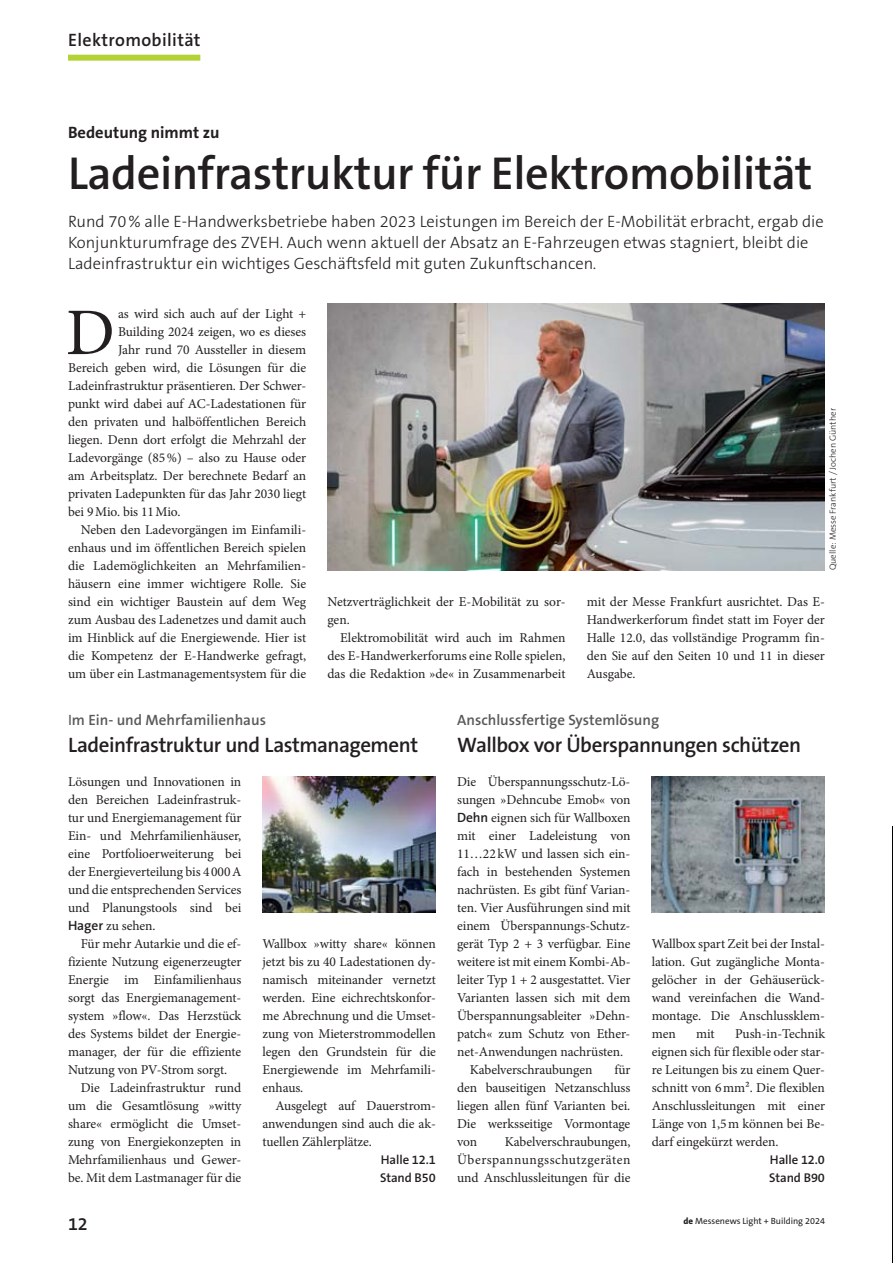
<style>
.page{position:relative;width:893px;height:1263px;background:#fff}
.page>*{position:absolute;margin:0;border:0;box-sizing:border-box;transform-origin:0 0}
.t1{font:66.6px "Minion Pro";color:#231f20}
.t2{font:600 46.5px "The Sans Os F";letter-spacing:-.01em;color:#231f20}
.t3{font:600 21px "The Sans Os F";letter-spacing:-.03em;color:#231f20}
.t4{font:600 18px "The Sans Os F";letter-spacing:.02em;color:#231f20}
.t5{font:300 16.5px/21px "The Sans Os F";color:#231f20}
.t6{font:700 16.5px "The Sans Os F";color:#231f20}
.t7{font:600 15px "The Sans Os F";color:#58595b}
.t8{font:13.5px/18px "Minion Pro";letter-spacing:-.005em;color:#231f20;text-align:justify}
.t9{font:600 12.75px/18px "The Sans Os F";letter-spacing:-.005em;color:#231f20}
.t10{font:300 9px "The Sans Os F";color:#231f20}
.t11{font:9px "The Sans Os F";color:#231f20}
.s1{font-weight:400}
.s2{font-family:"The Sans Os F";font-weight:600}
.s3{font-weight:800}
</style>
<div class="page">
<img style="left:327px;top:303px;width:498px;height:267px">
<img style="left:263px;top:777px;width:173px;height:135px">
<img style="left:652px;top:777px;width:173px;height:135px">
<img style="left:892px;top:842px;width:1px;height:311px">
<img style="left:892px;top:1153px;width:1px;height:103px">
<div style="left:68px;top:55px;width:132px;height:6px;background:#b3d235"></div>
<h3 class="t4" style="left:68px;top:31px;width:134px">Elektromobilität</h3>
<p class="t6" style="left:68px;top:124px;width:153px">Bedeutung nimmt zu</p>
<h2 class="t2" style="left:68px;top:150px;width:746px">Ladeinfrastruktur für Elektromobilität</h2>
<p class="t5" style="left:68px;top:212px;width:757px">Rund 70 % alle E-Handwerksbetriebe haben 2023 Leistungen im Bereich der E-Mobilität erbracht, ergab die<br>Konjunkturumfrage des ZVEH. Auch wenn aktuell der Absatz an E-Fahrzeugen etwas stagniert, bleibt die<br>Ladeinfrastruktur ein wichtiges Geschäftsfeld mit guten Zukunftschancen.</p>
<h1 class="t1" style="left:66px;top:307px;width:50px">D</h1>
<p class="t8" style="left:118px;top:306px;width:190px">as wird sich auch auf der Light +</p>
<p class="t8" style="left:118px;top:324px;width:190px">Building 2024 zeigen, wo es dieses</p>
<p class="t8" style="left:118px;top:342px;width:190px">Jahr rund 70 Aussteller in diesem</p>
<p class="t8" style="left:68px;top:360px;width:240px">Bereich geben wird, die Lösungen für die</p>
<p class="t8" style="left:68px;top:378px;width:240px">Ladeinfrastruktur präsentieren. Der Schwer-</p>
<p class="t8" style="left:68px;top:396px;width:240px">punkt wird dabei auf AC-Ladestationen für</p>
<p class="t8" style="left:68px;top:414px;width:240px">den privaten und halböffentlichen Bereich</p>
<p class="t8" style="left:68px;top:432px;width:240px">liegen. Denn dort erfolgt die Mehrzahl der</p>
<p class="t8" style="left:68px;top:450px;width:240px">Ladevorgänge (85 %) – also zu Hause oder</p>
<p class="t8" style="left:68px;top:468px;width:240px">am Arbeitsplatz. Der berechnete Bedarf an</p>
<p class="t8" style="left:68px;top:486px;width:240px">privaten Ladepunkten für das Jahr 2030 liegt</p>
<p class="t8" style="left:68px;top:504px;width:114px">bei 9 Mio. bis 11 Mio.</p>
<p class="t8" style="left:81px;top:522px;width:227px">Neben den Ladevorgängen im Einfamili-</p>
<p class="t8" style="left:68px;top:540px;width:240px">enhaus und im öffentlichen Bereich spielen</p>
<p class="t8" style="left:68px;top:558px;width:240px">die Lademöglichkeiten an Mehrfamilien-</p>
<p class="t8" style="left:68px;top:576px;width:240px">häusern eine immer wichtigere Rolle. Sie</p>
<p class="t8" style="left:68px;top:594px;width:240px">sind ein wichtiger Baustein auf dem Weg</p>
<p class="t8" style="left:68px;top:612px;width:240px">zum Ausbau des Ladenetzes und damit auch</p>
<p class="t8" style="left:68px;top:630px;width:240px">im Hinblick auf die Energiewende. Hier ist</p>
<p class="t8" style="left:68px;top:648px;width:240px">die Kompetenz der E-Handwerke gefragt,</p>
<p class="t8" style="left:68px;top:666px;width:240px">um über ein Lastmanagementsystem für die</p>
<p class="t8" style="left:327px;top:594px;width:240px">Netzverträglichkeit der E-Mobilität zu sor&shy;gen.</p>
<p class="t8" style="left:327px;top:630px;width:240px;text-indent:13px">Elektromobilität wird auch im Rahmen des E-Handwerkerforums eine Rolle spielen, das die Redaktion »de« in Zusammenarbeit</p>
<p class="t10" style="left:828px;top:570px;width:163px;rotate:-90deg">Quelle: Messe Frankfurt / Jochen Günther</p>
<p class="t8" style="left:587px;top:594px;width:240px">mit der Messe Frankfurt ausrichtet. Das E-Handwerkerforum findet statt im Foyer der Halle 12.0, das vollständige Programm fin&shy;den Sie auf den Seiten 10 und 11 in dieser Ausgabe.</p>
<p class="t7" style="left:68px;top:713px;width:199px"><span class="s1">I</span>m Ein- und Mehrfamilienhaus</p>
<h3 class="t3" style="left:68px;top:735px;width:352px">Ladeinfrastruktur und Lastmanagement</h3>
<p class="t8" style="left:68px;top:774px;width:175px">Lösungen und Innovationen in den Bereichen Ladeinfrastruk&shy;tur und Energiemanagement für Ein- und Mehrfamilienhäuser, eine Portfolioerweiterung bei der Energieverteilung bis 4 000 A und die entsprechenden Services und Planungstools sind bei <span class="s2">Hager</span> zu sehen.</p>
<p class="t8" style="left:68px;top:936px;width:175px;text-indent:13px">Für mehr Autarkie und die ef&shy;fiziente Nutzung eigenerzeugter Energie im Einfamilienhaus sorgt das Energiemanagement&shy;system »flow«. Das Herzstück des Systems bildet der Energie&shy;manager, der für die effiziente Nutzung von PV-Strom sorgt.</p>
<p class="t8" style="left:68px;top:1080px;width:175px;text-indent:13px">Die Ladeinfrastruktur rund um die Gesamtlösung »witty share« ermöglicht die Umset&shy;zung von Energiekonzepten in Mehrfamilienhaus und Gewer&shy;be. Mit dem Lastmanager für die</p>
<p class="t8" style="left:263px;top:936px;width:175px">Wallbox »witty share« können jetzt bis zu 40 Ladestationen dy&shy;namisch miteinander vernetzt werden. Eine eichrechtskonfor&shy;me Abrechnung und die Umset&shy;zung von Mieterstrommodellen legen den Grundstein für die Energiewende im Mehrfamili&shy;enhaus.</p>
<p class="t8" style="left:263px;top:1098px;width:175px;text-indent:13px">Ausgelegt auf Dauerstrom&shy;anwendungen sind auch die ak&shy;tuellen Zählerplätze.</p>
<p class="t9" style="left:380px;top:1151px;width:57px">Halle 12.1<br>Stand B50</p>
<p class="t7" style="left:457px;top:713px;width:204px">Anschlussfertige Systemlösung</p>
<h3 class="t3" style="left:457px;top:735px;width:346px">Wallbox vor Überspannungen schützen</h3>
<p class="t8" style="left:457px;top:774px;width:175px">Die Überspannungsschutz-Lö-</p>
<p class="t8" style="left:457px;top:792px;width:175px">sungen »Dehncube Emob« von</p>
<p class="t8" style="left:457px;top:810px;width:175px"><span class="s2">Dehn</span> eignen sich für Wallboxen</p>
<p class="t8" style="left:457px;top:828px;width:175px">mit einer Ladeleistung von</p>
<p class="t8" style="left:457px;top:846px;width:175px">11…22 kW und lassen sich ein-</p>
<p class="t8" style="left:457px;top:864px;width:175px">fach in bestehenden Systemen</p>
<p class="t8" style="left:457px;top:882px;width:175px">nachrüsten. Es gibt fünf Varian-</p>
<p class="t8" style="left:457px;top:900px;width:175px">ten. Vier Ausführungen sind mit</p>
<p class="t8" style="left:457px;top:918px;width:175px">einem Überspannungs-Schutz-</p>
<p class="t8" style="left:457px;top:936px;width:175px">gerät Typ 2 + 3 verfügbar. Eine</p>
<p class="t8" style="left:457px;top:954px;width:175px">weitere ist mit einem Kombi-Ab-</p>
<p class="t8" style="left:457px;top:972px;width:175px">leiter Typ 1 + 2 ausgestattet. Vier</p>
<p class="t8" style="left:457px;top:990px;width:175px">Varianten lassen sich mit dem</p>
<p class="t8" style="left:457px;top:1008px;width:175px">Überspannungsableiter »Dehn-</p>
<p class="t8" style="left:457px;top:1026px;width:175px">patch« zum Schutz von Ether-</p>
<p class="t8" style="left:457px;top:1044px;width:168px">net-Anwendungen nachrüsten.</p>
<p class="t8" style="left:470px;top:1062px;width:124px">Kabelverschraubungen</p>
<p class="t8" style="left:652px;top:936px;width:175px">Wallbox spart Zeit bei der Instal&shy;lation. Gut zugängliche Monta&shy;gelöcher in der Gehäuserück&shy;wand vereinfachen die Wand&shy;montage. Die Anschlussklem&shy;men</p>
<p class="t8" style="left:652px;top:1026px;width:175px;text-indent:83px">Push-in-Technik eignen sich für flexible oder star&shy;re Leitungen bis zu einem Quer&shy;schnitt von 6 mm². Die flexiblen Anschlussleitungen mit einer Länge von 1,5 m können bei Be&shy;darf eingekürzt werden.</p>
<p class="t9" style="left:769px;top:1151px;width:57px">Halle 12.0<br>Stand B90</p>
<p class="t8" style="left:696px;top:1026px;width:20px">mit</p>
<p class="t8" style="left:457px;top:1062px;width:175px;text-indent:157px">für den bauseitigen Netzanschluss liegen allen fünf Varianten bei.<br>Die werksseitige Vormontage von</p>
<p class="t8" style="left:457px;top:1134px;width:175px;text-indent:48px">Kabelverschraubungen, Überspannungsschutzgeräten und Anschlussleitungen für die</p>
<h3 class="t4" style="left:68px;top:1215px;width:21px">12</h3>
<p class="t11" style="left:683px;top:1217px;width:143px"><span class="s3">de</span> Messenews Light + Building 2024</p>
</div>
